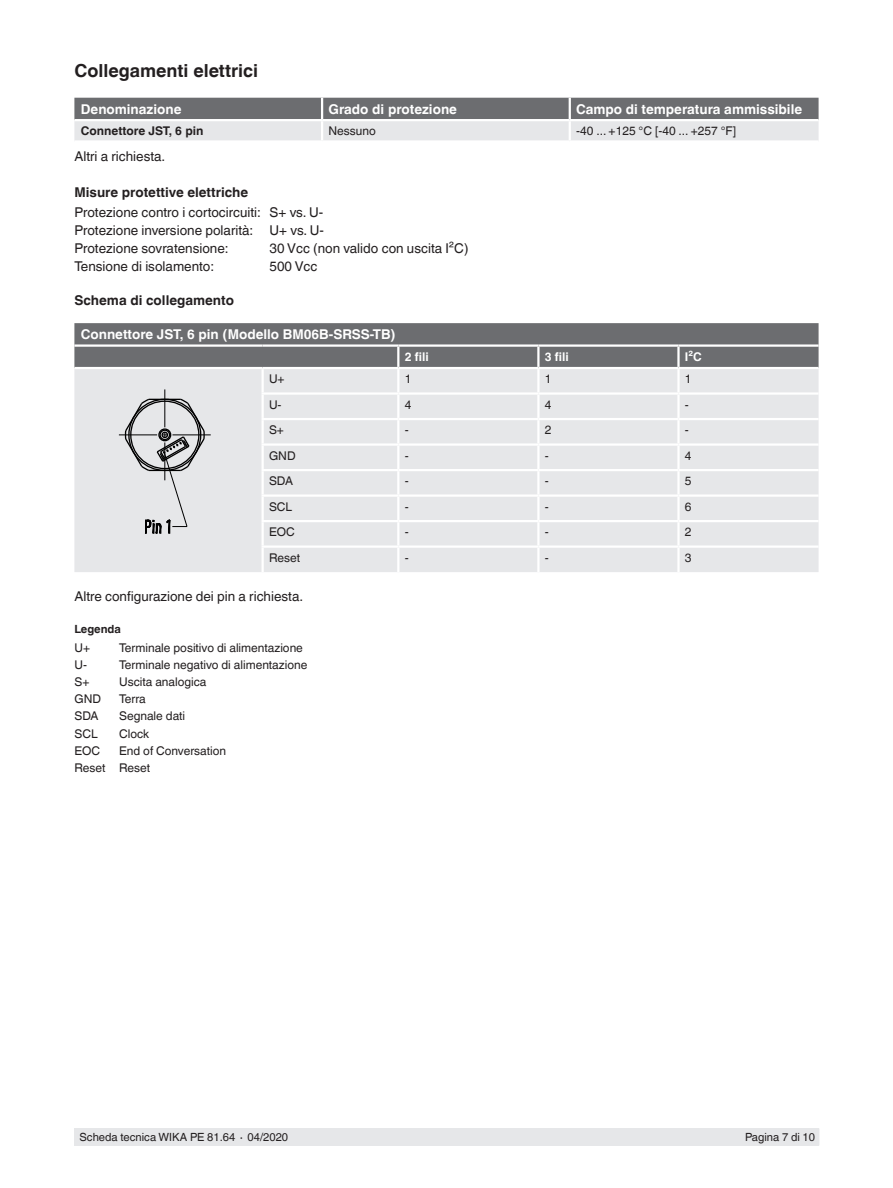
<style>
.page{position:relative;width:893px;height:1188px;background:#fff}
.page>*{position:absolute;margin:0;border:0;box-sizing:border-box;transform-origin:0 0}
.t1{font:700 18px "Helvetica World";color:#231f20}
.t2{font:13.5px/18.1px "Helvetica World";color:#231f20;text-align:justify}
.t3{font:700 13.5px "Helvetica World";color:#fff}
.t4{font:700 13.5px "Helvetica World";color:#231f20}
.t5{font:12px/17.1px "Helvetica World";color:#231f20}
.t6{font:700 12px "Helvetica World";color:#231f20}
.t7{font:700 12px "Helvetica World";color:#fff}
.t8{font:11.25px "Helvetica World";color:#231f20}
.t9{font:700 11.25px "Helvetica World";color:#231f20}
</style>
<div class="page">
<div style="left:75px;top:1128px;width:744px;height:17px;background:#e6e7e9"></div>
<svg style="left:74px;top:98px;width:745px;height:42px;background:#aaabae"></svg>
<div style="left:74px;top:323px;width:745px;height:44px;background:#6c6d70"></div>
<div style="left:74px;top:369px;width:745px;height:203px;background:#e6e7e9"></div>
<hr style="left:74px;top:344px;width:189px;height:3px;background:#fff">
<hr style="left:263px;top:344px;width:135px;height:3px;background:#fff">
<hr style="left:398px;top:344px;width:140px;height:3px;background:#fff">
<hr style="left:397px;top:347px;width:2px;height:20px;background:#fff">
<hr style="left:538px;top:344px;width:140px;height:3px;background:#fff">
<hr style="left:537px;top:347px;width:2px;height:20px;background:#fff">
<hr style="left:678px;top:344px;width:141px;height:3px;background:#fff">
<hr style="left:677px;top:347px;width:3px;height:20px;background:#fff">
<hr style="left:261px;top:369px;width:3px;height:23px;background:#fff">
<hr style="left:397px;top:369px;width:2px;height:23px;background:#fff">
<hr style="left:537px;top:369px;width:2px;height:23px;background:#fff">
<hr style="left:677px;top:369px;width:3px;height:23px;background:#fff">
<hr style="left:261px;top:392px;width:137px;height:3px;background:#fff">
<hr style="left:261px;top:395px;width:3px;height:23px;background:#fff">
<hr style="left:398px;top:392px;width:140px;height:3px;background:#fff">
<hr style="left:397px;top:395px;width:2px;height:23px;background:#fff">
<hr style="left:538px;top:392px;width:140px;height:3px;background:#fff">
<hr style="left:537px;top:395px;width:2px;height:23px;background:#fff">
<hr style="left:678px;top:392px;width:141px;height:3px;background:#fff">
<hr style="left:677px;top:395px;width:3px;height:23px;background:#fff">
<hr style="left:261px;top:418px;width:137px;height:2px;background:#fff">
<hr style="left:261px;top:420px;width:3px;height:23px;background:#fff">
<hr style="left:398px;top:418px;width:140px;height:2px;background:#fff">
<hr style="left:397px;top:420px;width:2px;height:23px;background:#fff">
<hr style="left:538px;top:418px;width:140px;height:2px;background:#fff">
<hr style="left:537px;top:420px;width:2px;height:23px;background:#fff">
<hr style="left:678px;top:418px;width:141px;height:2px;background:#fff">
<hr style="left:677px;top:420px;width:3px;height:23px;background:#fff">
<hr style="left:261px;top:443px;width:137px;height:3px;background:#fff">
<hr style="left:261px;top:446px;width:3px;height:23px;background:#fff">
<hr style="left:398px;top:443px;width:140px;height:3px;background:#fff">
<hr style="left:397px;top:446px;width:2px;height:23px;background:#fff">
<hr style="left:538px;top:443px;width:140px;height:3px;background:#fff">
<hr style="left:537px;top:446px;width:2px;height:23px;background:#fff">
<hr style="left:678px;top:443px;width:141px;height:3px;background:#fff">
<hr style="left:677px;top:446px;width:3px;height:23px;background:#fff">
<hr style="left:261px;top:469px;width:137px;height:2px;background:#fff">
<hr style="left:261px;top:471px;width:3px;height:23px;background:#fff">
<hr style="left:398px;top:469px;width:140px;height:2px;background:#fff">
<hr style="left:397px;top:471px;width:2px;height:23px;background:#fff">
<hr style="left:538px;top:469px;width:140px;height:2px;background:#fff">
<hr style="left:537px;top:471px;width:2px;height:23px;background:#fff">
<hr style="left:678px;top:469px;width:141px;height:2px;background:#fff">
<hr style="left:677px;top:471px;width:3px;height:23px;background:#fff">
<hr style="left:261px;top:494px;width:137px;height:3px;background:#fff">
<hr style="left:261px;top:497px;width:3px;height:23px;background:#fff">
<hr style="left:398px;top:494px;width:140px;height:3px;background:#fff">
<hr style="left:397px;top:497px;width:2px;height:23px;background:#fff">
<hr style="left:538px;top:494px;width:140px;height:3px;background:#fff">
<hr style="left:537px;top:497px;width:2px;height:23px;background:#fff">
<hr style="left:678px;top:494px;width:141px;height:3px;background:#fff">
<hr style="left:677px;top:497px;width:3px;height:23px;background:#fff">
<hr style="left:261px;top:520px;width:137px;height:2px;background:#fff">
<hr style="left:261px;top:522px;width:3px;height:23px;background:#fff">
<hr style="left:398px;top:520px;width:140px;height:2px;background:#fff">
<hr style="left:397px;top:522px;width:2px;height:23px;background:#fff">
<hr style="left:538px;top:520px;width:140px;height:2px;background:#fff">
<hr style="left:537px;top:522px;width:2px;height:23px;background:#fff">
<hr style="left:678px;top:520px;width:141px;height:2px;background:#fff">
<hr style="left:677px;top:522px;width:3px;height:23px;background:#fff">
<hr style="left:261px;top:545px;width:137px;height:3px;background:#fff">
<hr style="left:261px;top:548px;width:3px;height:24px;background:#fff">
<hr style="left:398px;top:545px;width:140px;height:3px;background:#fff">
<hr style="left:397px;top:548px;width:2px;height:24px;background:#fff">
<hr style="left:538px;top:545px;width:140px;height:3px;background:#fff">
<hr style="left:537px;top:548px;width:2px;height:24px;background:#fff">
<hr style="left:678px;top:545px;width:141px;height:3px;background:#fff">
<hr style="left:677px;top:548px;width:3px;height:24px;background:#fff">
<hr style="left:165px;top:389px;width:1px;height:38px;background:#000">
<hr style="left:119px;top:435px;width:38px;height:1px;background:#000">
<hr style="left:172px;top:435px;width:39px;height:1px;background:#000">
<svg style="left:124px;top:398px;width:82px;height:136px;background:#c6c7c8"></svg>
<h1 class="t1" style="left:74px;top:60px;width:185px">Collegamenti elettrici</h1>
<p class="t3" style="left:81px;top:101px;width:102px">Denominazione</p>
<p class="t3" style="left:328px;top:101px;width:130px">Grado di protezione</p>
<p class="t3" style="left:576px;top:101px;width:228px">Campo di temperatura ammissibile</p>
<p class="t6" style="left:81px;top:124px;width:124px">Connettore JST, 6 pin</p>
<p class="t5" style="left:328px;top:122px;width:49px">Nessuno</p>
<p class="t5" style="left:576px;top:122px;width:161px">-40 ... +125 °C [-40 ... +257 °F]</p>
<p class="t2" style="left:74px;top:147px;width:92px">Altri a richiesta.</p>
<p class="t4" style="left:74px;top:184px;width:175px">Misure protettive elettriche</p>
<p class="t2" style="left:74px;top:203px;width:251px">Protezione contro i cortocircuiti: S+ vs. U-Protezione inversione polarità: U+ vs. U-Protezione sovratensione:</p>
<p class="t2" style="left:270px;top:239px;width:200px">30 Vcc (non valido con uscita I²C)</p>
<p class="t2" style="left:74px;top:257px;width:141px">Tensione di isolamento:</p>
<p class="t2" style="left:270px;top:257px;width:49px">500 Vcc</p>
<p class="t4" style="left:74px;top:293px;width:161px">Schema di collegamento</p>
<p class="t3" style="left:81px;top:327px;width:316px">Connettore JST, 6 pin (Modello BM06B-SRSS-TB)</p>
<p class="t7" style="left:405px;top:349px;width:26px">2 fili</p>
<p class="t7" style="left:545px;top:349px;width:26px">3 fili</p>
<p class="t7" style="left:685px;top:349px;width:18px">I²C</p>
<p class="t5" style="left:269px;top:370px;width:17px">U+</p>
<p class="t5" style="left:405px;top:370px;width:8px">1</p>
<p class="t5" style="left:545px;top:370px;width:8px">1</p>
<p class="t5" style="left:685px;top:370px;width:8px">1</p>
<p class="t5" style="left:269px;top:396px;width:14px">U-</p>
<p class="t5" style="left:405px;top:396px;width:8px">4</p>
<p class="t5" style="left:545px;top:396px;width:8px">4</p>
<p class="t5" style="left:685px;top:396px;width:5px">-</p>
<p class="t5" style="left:269px;top:421px;width:16px">S+</p>
<p class="t5" style="left:405px;top:421px;width:5px">-</p>
<p class="t5" style="left:545px;top:421px;width:8px">2</p>
<p class="t5" style="left:685px;top:421px;width:5px">-</p>
<p class="t5" style="left:269px;top:447px;width:28px">GND</p>
<p class="t5" style="left:405px;top:447px;width:5px">-</p>
<p class="t5" style="left:545px;top:447px;width:5px">-</p>
<p class="t5" style="left:685px;top:447px;width:8px">4</p>
<p class="t5" style="left:269px;top:472px;width:26px">SDA</p>
<p class="t5" style="left:405px;top:472px;width:5px">-</p>
<p class="t5" style="left:545px;top:472px;width:5px">-</p>
<p class="t5" style="left:685px;top:472px;width:8px">5</p>
<p class="t5" style="left:269px;top:498px;width:25px">SCL</p>
<p class="t5" style="left:405px;top:498px;width:5px">-</p>
<p class="t5" style="left:545px;top:498px;width:5px">-</p>
<p class="t5" style="left:685px;top:498px;width:8px">6</p>
<p class="t5" style="left:269px;top:523px;width:27px">EOC</p>
<p class="t5" style="left:405px;top:523px;width:5px">-</p>
<p class="t5" style="left:545px;top:523px;width:5px">-</p>
<p class="t5" style="left:685px;top:523px;width:8px">2</p>
<p class="t5" style="left:269px;top:549px;width:33px">Reset</p>
<p class="t5" style="left:405px;top:549px;width:5px">-</p>
<p class="t5" style="left:545px;top:549px;width:5px">-</p>
<p class="t5" style="left:685px;top:549px;width:8px">3</p>
<p class="t2" style="left:74px;top:587px;width:230px">Altre configurazione dei pin a richiesta.</p>
<p class="t9" style="left:74px;top:623px;width:48px">Legenda</p>
<p class="t5" style="left:74px;top:639px;width:17px">U+</p>
<p class="t5" style="left:119px;top:639px;width:185px">Terminale positivo di alimentazione</p>
<p class="t5" style="left:74px;top:656px;width:14px">U-</p>
<p class="t5" style="left:119px;top:656px;width:190px">Terminale negativo di alimentazione</p>
<p class="t5" style="left:74px;top:674px;width:16px">S+</p>
<p class="t5" style="left:119px;top:674px;width:89px">Uscita analogica</p>
<p class="t5" style="left:74px;top:691px;width:28px">GND</p>
<p class="t5" style="left:119px;top:691px;width:28px">Terra</p>
<p class="t5" style="left:74px;top:708px;width:26px">SDA</p>
<p class="t5" style="left:119px;top:708px;width:68px">Segnale dati</p>
<p class="t5" style="left:74px;top:725px;width:25px">SCL</p>
<p class="t5" style="left:119px;top:725px;width:32px">Clock</p>
<p class="t5" style="left:74px;top:742px;width:27px">EOC</p>
<p class="t5" style="left:74px;top:742px;width:153px;text-indent:45px">End of Conversation<br>Reset Reset</p>
<p class="t8" style="left:80px;top:1131px;width:210px">Scheda tecnica WIKA PE 81.64 ∙ 04/2020</p>
<p class="t8" style="left:745px;top:1131px;width:72px">Pagina 7 di 10</p>
</div>
